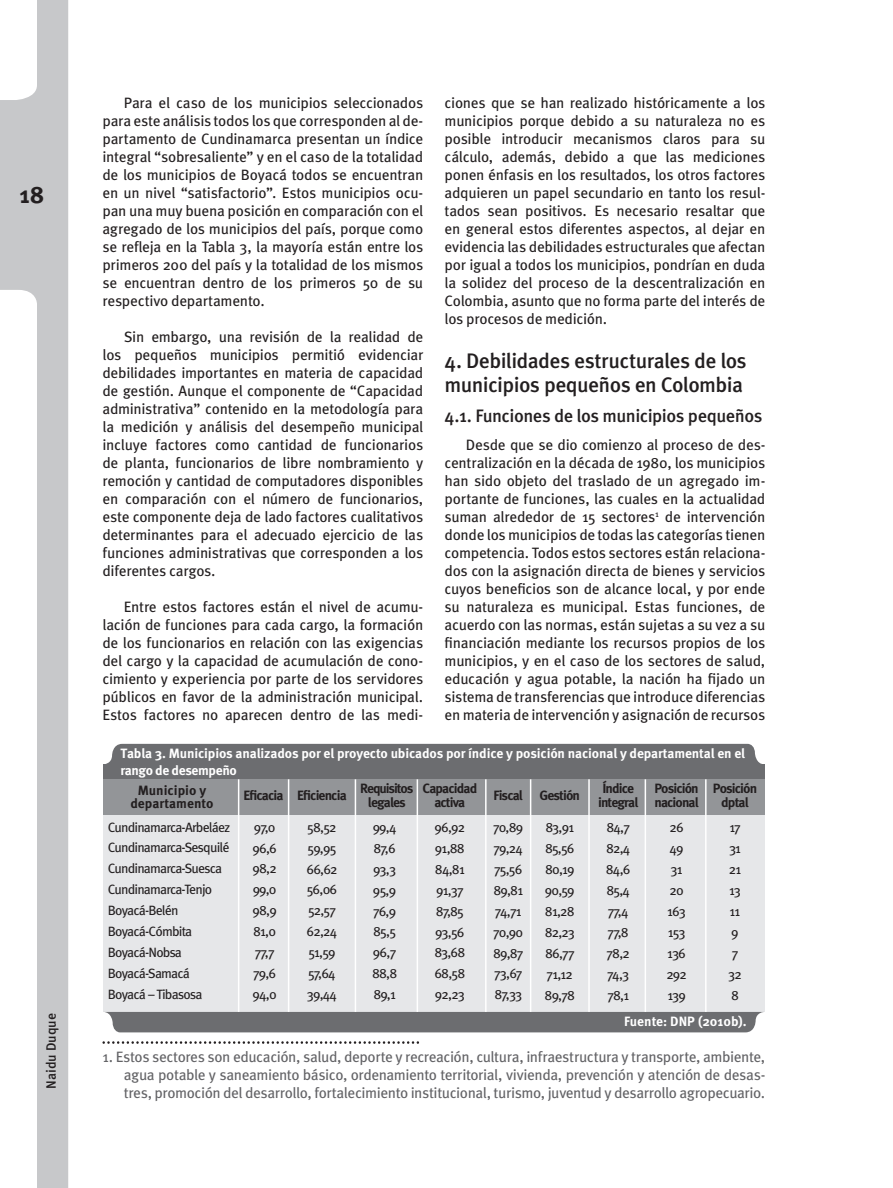
<style>
.page{position:relative;width:893px;height:1188px;background:#fff}
.page>*{position:absolute;margin:0;border:0;box-sizing:border-box;transform-origin:0 0}
.t1{font:700 24px "Meta Pro";color:#231f20}
.t2{font:500 21px/24px "Meta Pro";letter-spacing:-.03em;color:#231f20}
.t3{font:500 18px "Meta Pro";letter-spacing:-.03em;color:#231f20}
.t4{font:15px/18px "Meta Pro";letter-spacing:-.02em;color:#231f20;text-align:justify}
.t5{font:15px/18px "Meta Pro";letter-spacing:-.03em;color:#636366;text-align:justify}
.t6{font:13.5px/21px "Meta Pro";letter-spacing:-.065em;color:#231f20}
.t7{font:700 13.5px/16.2px "Meta Pro";letter-spacing:-.01em;color:#fff}
.t8{font:700 13.5px/13.5px "Meta Pro";letter-spacing:-.065em;color:#231f20;text-align:center}
.t9{font:700 13.5px/13.5px "Meta Pro";color:#231f20;text-align:center}
.t10{font:500 13.5px "Meta Pro";color:#231f20}
</style>
<div class="page">
<svg style="left:0;top:0;width:68px;height:1188px;fill:#c7c8ca"></svg>
<div style="left:103px;top:815px;width:661px;height:197px;background:#e6e7e9"></div>
<div style="left:103px;top:779px;width:662px;height:36px;background:#939598"></div>
<div style="left:106px;top:744px;width:656px;height:20px;background:#6c6d70"></div>
<div style="left:103px;top:764px;width:661px;height:15px;background:#6c6d70"></div>
<div style="left:105px;top:1012px;width:658px;height:20px;background:#6c6d70"></div>
<hr style="left:238px;top:779px;width:1px;height:233px;background:#fff">
<hr style="left:288px;top:779px;width:1px;height:233px;background:#fff">
<hr style="left:355px;top:779px;width:1px;height:233px;background:#fff">
<hr style="left:417px;top:779px;width:1px;height:233px;background:#fff">
<hr style="left:485px;top:779px;width:2px;height:233px;background:#fff">
<hr style="left:530px;top:779px;width:1px;height:233px;background:#fff">
<hr style="left:588px;top:779px;width:2px;height:233px;background:#fff">
<hr style="left:645px;top:779px;width:1px;height:233px;background:#fff">
<hr style="left:705px;top:779px;width:2px;height:233px;background:#fff">
<svg style="left:102px;top:1041px;width:317px;height:3px"></svg>
<h1 class="t1" style="left:20px;top:179px;width:26px">18</h1>
<p class="t10" style="left:43px;top:1089px;width:77px;rotate:-90deg">Naidu Duque</p>
<p class="t4" style="left:445px;top:94px;width:322px">ciones que se han realizado históricamente a los municipios porque debido a su naturaleza no es posible introducir mecanismos claros para su cálculo, además, debido a que las mediciones ponen énfasis en los resultados, los otros factores adquieren un papel secundario en tanto los resul&shy;tados sean positivos. Es necesario resaltar que en general estos diferentes aspectos, al dejar en evidencia las debilidades estructurales que afectan por igual a todos los municipios, pondrían en duda la solidez del proceso de la descentralización en Colombia, asunto que no forma parte del interés de los procesos de medición.</p>
<h2 class="t2" style="left:445px;top:350px;width:304px">4. Debilidades estructurales de los municipios pequeños en Colombia</h2>
<p class="t3" style="left:445px;top:404px;width:319px">4.1. Funciones de los municipios pequeños</p>
<p class="t4" style="left:445px;top:436px;width:322px;text-indent:21px">Desde que se dio comienzo al proceso de des&shy;centralización en la década de 1980, los municipios han sido objeto del traslado de un agregado im&shy;portante de funciones, las cuales en la actualidad suman alrededor de 15 sectores<sup>1</sup> de intervención donde los municipios de todas las categorías tienen competencia. Todos estos sectores están relaciona&shy;dos con la asignación directa de bienes y servicios cuyos beneficios son de alcance local, y por ende su naturaleza es municipal. Estas funciones, de acuerdo con las normas, están sujetas a su vez a su financiación mediante los recursos propios de los municipios, y en el caso de los sectores de salud, educación y agua potable, la nación ha fijado un sistema de transferencias que introduce diferencias en materia de intervención y asignación de recursos</p>
<p class="t7" style="left:120px;top:746px;width:626px">Tabla 3. Municipios analizados por el proyecto ubicados por índice y posición nacional y departamental en el rango de desempeño</p>
<p class="t9" style="left:130px;top:784px;width:85px">Municipio y departamento</p>
<p class="t8" style="left:244px;top:789px;width:105px">Eficacia Eficiencia</p>
<p class="t8" style="left:360px;top:782px;width:55px">Requisitos legales</p>
<p class="t8" style="left:423px;top:782px;width:56px">Capacidad activa</p>
<p class="t8" style="left:493px;top:789px;width:88px">Fiscal Gestión</p>
<p class="t8" style="left:598px;top:782px;width:42px">Índice integral</p>
<p class="t8" style="left:654px;top:782px;width:46px;text-align:left">Posición nacional</p>
<p class="t8" style="left:713px;top:782px;width:46px">Posición dptal</p>
<p class="t6" style="left:108px;top:817px;width:124px">Cundinamarca-Arbeláez<br>Cundinamarca-Sesquilé<br>Cundinamarca-Suesca<br>Cundinamarca-Tenjo<br>Boyacá-Belén<br>Boyacá-Cómbita<br>Boyacá-Nobsa<br>Boyacá-Samacá<br>Boyacá – Tibasosa</p>
<p class="t6" style="left:252px;top:817px;width:26px">97,0<br>96,6<br>98,2<br>99,0<br>98,9<br>81,0<br>77,7<br>79,6<br>94,0</p>
<p class="t6" style="left:306px;top:817px;width:33px">58,52<br>59,95<br>66,62<br>56,06<br>52,57<br>62,24<br>51,59<br>57,64<br>39,44</p>
<p class="t6" style="left:372px;top:817px;width:27px;text-align:justify">99,4<br>87,6<br>93,3<br>95,9<br>76,9<br>85,5<br>96,7<br>88,8<br>89,1</p>
<p class="t6" style="left:434px;top:817px;width:33px">96,92<br>91,88<br>84,81<br>91,37<br>87,85<br>93,56<br>83,68<br>68,58<br>92,23</p>
<p class="t6" style="left:493px;top:817px;width:32px">70,89<br>79,24<br>75,56<br>89,81<br>74,71<br>70,90<br>89,87<br>73,67<br>87,33</p>
<p class="t6" style="left:545px;top:817px;width:32px">83,91<br>85,56<br>80,19<br>90,59<br>81,28<br>82,23<br>86,77<br>71,12<br>89,78</p>
<p class="t6" style="left:606px;top:817px;width:26px">84,7<br>82,4<br>84,6<br>85,4<br>77,4<br>77,8<br>78,2<br>74,3<br>78,1</p>
<p class="t6" style="left:666px;top:817px;width:22px;text-align:center">26<br>49<br>31<br>20<br>163<br>153<br>136<br>292<br>139</p>
<p class="t6" style="left:728px;top:817px;width:15px">17<br>31<br>21<br>13<br>11<br>9<br>7<br>32<br>8</p>
<p class="t7" style="left:624px;top:1013px;width:124px">Fuente: DNP (2010b).</p>
<p class="t5" style="left:124px;top:1048px;width:643px;text-indent:-21px">1. Estos sectores son educación, salud, deporte y recreación, cultura, infraestructura y transporte, ambiente, agua potable y saneamiento básico, ordenamiento territorial, vivienda, prevención y atención de desas&shy;tres, promoción del desarrollo, fortalecimiento institucional, turismo, juventud y desarrollo agropecuario.</p>
<p class="t4" style="left:102px;top:94px;width:322px;text-indent:21px">Para el caso de los municipios seleccionados para este análisis todos los que corresponden al de&shy;partamento de Cundinamarca presentan un índice integral “sobresaliente” y en el caso de la totalidad de los municipios de Boyacá todos se encuentran en un nivel “satisfactorio”. Estos municipios ocu&shy;pan una muy buena posición en comparación con el agregado de los municipios del país, porque como se refleja en la Tabla 3, la mayoría están entre los primeros 200 del país y la totalidad de los mismos se encuentran dentro de los primeros 50 de su respectivo departamento.</p>
<p class="t4" style="left:102px;top:328px;width:322px;text-indent:21px">Sin embargo, una revisión de la realidad de los pequeños municipios permitió evidenciar debilidades importantes en materia de capacidad de gestión. Aunque el componente de “Capacidad administrativa” contenido en la metodología para la medición y análisis del desempeño municipal incluye factores como cantidad de funcionarios de planta, funcionarios de libre nombramiento y remoción y cantidad de computadores disponibles en comparación con el número de funcionarios, este componente deja de lado factores cualitativos determinantes para el adecuado ejercicio de las funciones administrativas que corresponden a los diferentes cargos.</p>
<p class="t4" style="left:102px;top:598px;width:322px;text-indent:21px">Entre estos factores están el nivel de acumu&shy;lación de funciones para cada cargo, la formación de los funcionarios en relación con las exigencias del cargo y la capacidad de acumulación de cono&shy;cimiento y experiencia por parte de los servidores públicos en favor de la administración municipal.<br>Estos factores no aparecen dentro de las medi-</p>
</div>
